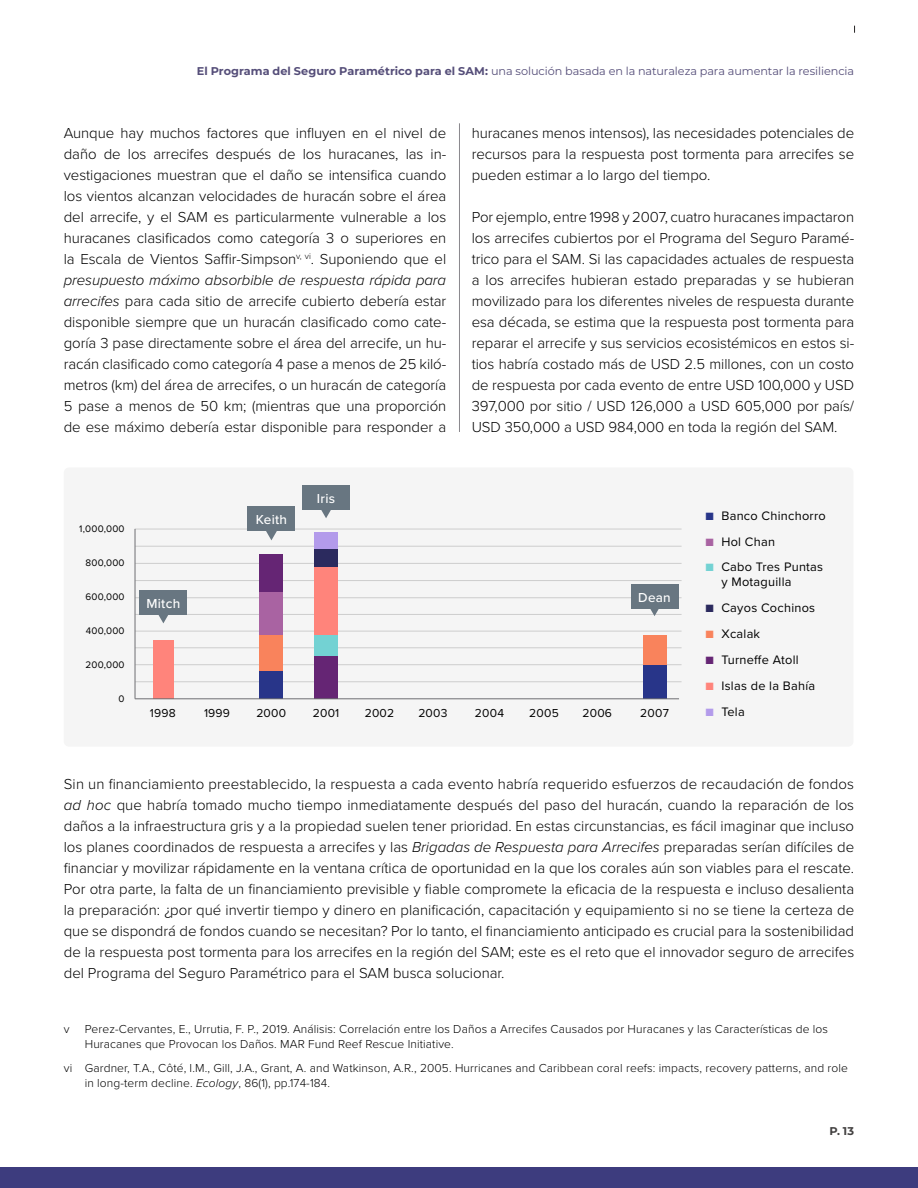
<style>
.page{position:relative;width:918px;height:1188px;background:#fff}
.page>*{position:absolute;margin:0;border:0;box-sizing:border-box;transform-origin:0 0}
.t1{font:300 15px/21px "Proxima Nova";letter-spacing:-.005em;color:#000;text-align:justify}
.t2{font:500 13.5px "Proxima Nova";letter-spacing:.02em;color:#fff}
.t3{font:12.75px/15px "Proxima Nova";letter-spacing:.02em;color:#000}
.t4{font:300 12px/15px "Proxima Nova";letter-spacing:.01em;color:#000}
.t5{font:12px "Proxima Nova";letter-spacing:.02em;color:#000}
.t6{font:11.25px "Montserrat";letter-spacing:-.005em;color:#554e79}
.t7{font:700 11.25px "Montserrat";color:#434141}
.t8{font:9.9px "Proxima Nova";letter-spacing:.02em;color:#000}
.s1{font-weight:700}
.s2{font-style:italic}
.s3{color:#283589}
.s4{color:#a963a2}
.s5{color:#73d2d3}
.s6{color:#2b2a5e}
.s7{color:#f9835c}
.s8{color:#652574}
.s9{color:#ff847b}
.s10{color:#b39beb}
</style>
<div class="page">
<div style="left:0;top:1167px;width:918px;height:21px;background:#3d3c7e"></div>
<div style="left:64px;top:467px;width:789px;height:280px;background:#f5f5f5;border-radius:5px"></div>
<hr style="left:135px;top:529px;width:547px;height:1px;background:#cdcdcd">
<hr style="left:135px;top:546px;width:547px;height:1px;background:#cdcdcd">
<hr style="left:135px;top:563px;width:547px;height:1px;background:#cdcdcd">
<hr style="left:135px;top:580px;width:547px;height:1px;background:#cdcdcd">
<hr style="left:135px;top:597px;width:547px;height:1px;background:#cdcdcd">
<hr style="left:135px;top:614px;width:547px;height:1px;background:#cdcdcd">
<hr style="left:135px;top:631px;width:547px;height:1px;background:#cdcdcd">
<hr style="left:135px;top:648px;width:547px;height:1px;background:#cdcdcd">
<hr style="left:135px;top:664px;width:547px;height:1px;background:#cdcdcd">
<hr style="left:135px;top:682px;width:547px;height:1px;background:#cdcdcd">
<hr style="left:459px;top:123px;width:1px;height:309px;background:#8b898e">
<div style="left:153px;top:640px;width:21px;height:59px;background:#ff847b"></div>
<div style="left:260px;top:670px;width:23px;height:29px;background:#283589"></div>
<div style="left:260px;top:635px;width:23px;height:35px;background:#f9835c"></div>
<div style="left:260px;top:592px;width:23px;height:43px;background:#a963a2"></div>
<div style="left:260px;top:554px;width:23px;height:38px;background:#652574"></div>
<div style="left:314px;top:656px;width:24px;height:43px;background:#652574"></div>
<div style="left:314px;top:635px;width:24px;height:21px;background:#73d2d3"></div>
<div style="left:314px;top:567px;width:24px;height:68px;background:#ff847b"></div>
<div style="left:314px;top:549px;width:24px;height:18px;background:#2b2a5e"></div>
<div style="left:314px;top:532px;width:24px;height:17px;background:#b39beb"></div>
<div style="left:643px;top:665px;width:23px;height:34px;background:#283589"></div>
<div style="left:643px;top:635px;width:23px;height:30px;background:#f9835c"></div>
<hr style="left:135px;top:529px;width:1px;height:170px;background:#6e6e72">
<div style="left:140px;top:590px;width:47px;height:25px;background:#687681"></div>
<div style="left:248px;top:506px;width:47px;height:25px;background:#687681"></div>
<div style="left:302px;top:485px;width:48px;height:25px;background:#687681"></div>
<div style="left:631px;top:584px;width:47px;height:25px;background:#687681"></div>
<svg style="left:650px;top:609px;width:9px;height:7px"></svg>
<svg style="left:321px;top:510px;width:10px;height:8px"></svg>
<svg style="left:266px;top:531px;width:11px;height:9px"></svg>
<svg style="left:158px;top:615px;width:10px;height:8px"></svg>
<hr style="left:135px;top:699px;width:544px;height:1px;background:#6e6e72">
<p class="t6" style="left:197px;top:63px;width:659px"><span class="s1">El Programa del Seguro Paramétrico para el SAM:</span> una solución basada en la naturaleza para aumentar la resiliencia</p>
<p class="t1" style="left:64px;top:122px;width:384px">Aunque hay muchos factores que influyen en el nivel de daño de los arrecifes después de los huracanes, las in&shy;vestigaciones muestran que el daño se intensifica cuando los vientos alcanzan velocidades de huracán sobre el área del arrecife, y el SAM es particularmente vulnerable a los huracanes clasificados como categoría 3 o superiores en la Escala de Vientos Saffir-Simpson<sup>v,</sup> <sup>vi</sup>. Suponiendo que el <span class="s2">presupuesto máximo absorbible de respuesta rápida para arrecifes</span> para cada sitio de arrecife cubierto debería estar disponible siempre que un huracán clasificado como cate&shy;goría 3 pase directamente sobre el área del arrecife, un hu&shy;racán clasificado como categoría 4 pase a menos de 25 kiló&shy;metros (km) del área de arrecifes, o un huracán de categoría 5 pase a menos de 50 km; (mientras que una proporción de ese máximo debería estar disponible para responder a</p>
<p class="t1" style="left:472px;top:122px;width:384px">huracanes menos intensos), las necesidades potenciales de recursos para la respuesta post tormenta para arrecifes se pueden estimar a lo largo del tiempo.</p>
<p class="t1" style="left:472px;top:206px;width:384px">Por ejemplo, entre 1998 y 2007, cuatro huracanes impactaron los arrecifes cubiertos por el Programa del Seguro Paramé&shy;trico para el SAM. Si las capacidades actuales de respuesta a los arrecifes hubieran estado preparadas y se hubieran movilizado para los diferentes niveles de respuesta durante esa década, se estima que la respuesta post tormenta para reparar el arrecife y sus servicios ecosistémicos en estos si&shy;tios habría costado más de USD 2.5 millones, con un costo de respuesta por cada evento de entre USD 100,000 y USD 397,000 por sitio / USD 126,000 a USD 605,000 por país/ USD 350,000 a USD 984,000 en toda la región del SAM.</p>
<p class="t8" style="left:79px;top:521px;width:47px">1,000,000</p>
<p class="t8" style="left:86px;top:555px;width:40px">800,000</p>
<p class="t8" style="left:86px;top:589px;width:41px">600,000</p>
<p class="t8" style="left:86px;top:623px;width:40px">400,000</p>
<p class="t8" style="left:86px;top:657px;width:41px">200,000</p>
<p class="t8" style="left:119px;top:691px;width:8px">0</p>
<p class="t2" style="left:147px;top:594px;width:35px">Mitch</p>
<p class="t2" style="left:256px;top:509px;width:33px">Keith</p>
<p class="t2" style="left:317px;top:488px;width:20px">Iris</p>
<p class="t2" style="left:638px;top:587px;width:34px">Dean</p>
<p class="t5" style="left:150px;top:704px;width:27px">1998</p>
<p class="t5" style="left:204px;top:704px;width:28px">1999</p>
<p class="t5" style="left:256px;top:704px;width:31px">2000</p>
<p class="t5" style="left:313px;top:704px;width:28px">2001</p>
<p class="t5" style="left:365px;top:704px;width:31px">2002</p>
<p class="t5" style="left:418px;top:704px;width:31px">2003</p>
<p class="t5" style="left:475px;top:704px;width:31px">2004</p>
<p class="t5" style="left:529px;top:704px;width:31px">2005</p>
<p class="t5" style="left:583px;top:704px;width:31px">2006</p>
<p class="t5" style="left:640px;top:704px;width:30px">2007</p>
<p class="t3" style="left:706px;top:507px;width:122px"><span class="s3">■</span> Banco Chinchorro</p>
<p class="t3" style="left:706px;top:533px;width:71px"><span class="s4">■</span> Hol Chan</p>
<p class="t3" style="left:721px;top:559px;width:103px;text-indent:-16px"><span class="s5">■</span> Cabo Tres Puntas y Motaguilla</p>
<p class="t3" style="left:706px;top:600px;width:111px"><span class="s6">■</span> Cayos Cochinos</p>
<p class="t3" style="left:706px;top:626px;width:56px"><span class="s7">■</span> Xcalak</p>
<p class="t3" style="left:706px;top:652px;width:95px"><span class="s8">■</span> Turneffe Atoll</p>
<p class="t3" style="left:706px;top:678px;width:111px"><span class="s9">■</span> Islas de la Bahía</p>
<p class="t3" style="left:706px;top:704px;width:41px"><span class="s10">■</span> Tela</p>
<p class="t1" style="left:64px;top:773px;width:792px">Sin un financiamiento preestablecido, la respuesta a cada evento habría requerido esfuerzos de recaudación de fondos <span class="s2">ad hoc</span> que habría tomado mucho tiempo inmediatamente después del paso del huracán, cuando la reparación de los daños a la infraestructura gris y a la propiedad suelen tener prioridad. En estas circunstancias, es fácil imaginar que incluso los planes coordinados de respuesta a arrecifes y las <span class="s2">Brigadas de Respuesta para Arrecifes</span> preparadas serían difíciles de financiar y movilizar rápidamente en la ventana crítica de oportunidad en la que los corales aún son viables para el rescate.<br>Por otra parte, la falta de un financiamiento previsible y fiable compromete la eficacia de la respuesta e incluso desalienta la preparación: ¿por qué invertir tiempo y dinero en planificación, capacitación y equipamiento si no se tiene la certeza de que se dispondrá de fondos cuando se necesitan? Por lo tanto, el financiamiento anticipado es crucial para la sostenibilidad de la respuesta post tormenta para los arrecifes en la región del SAM; este es el reto que el innovador seguro de arrecifes del Programa del Seguro Paramétrico para el SAM busca solucionar.</p>
<p class="t4" style="left:64px;top:1021px;width:7px">v</p>
<p class="t4" style="left:85px;top:1021px;width:745px">Perez-Cervantes, E., Urrutia, F. P., 2019. Análisis: Correlación entre los Daños a Arrecifes Causados por Huracanes y las Características de los<br>Huracanes que Provocan los Daños. MAR Fund Reef Rescue Initiative.</p>
<p class="t4" style="left:85px;top:1060px;width:765px;text-indent:-21px">vi Gardner, T.A., Côté, I.M., Gill, J.A., Grant, A. and Watkinson, A.R., 2005. Hurricanes and Caribbean coral reefs: impacts, recovery patterns, and role in long-term decline. <span class="s2">Ecology</span>, 86(1), pp.174-184.</p>
<p class="t7" style="left:830px;top:1124px;width:26px">P. 13</p>
</div>
